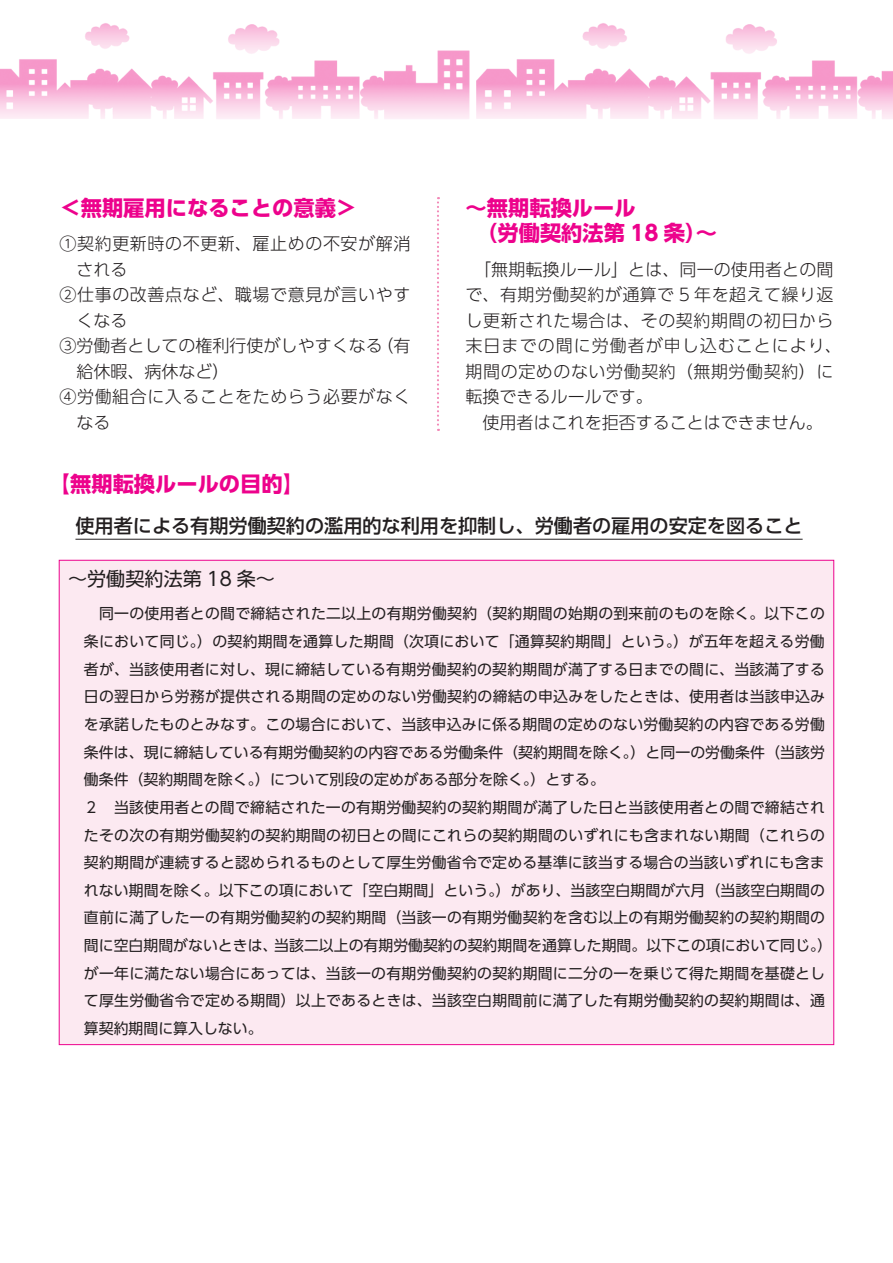
<style>
.page{position:relative;width:893px;height:1263px;background:#fff}
.page>*{position:absolute;margin:0;border:0;box-sizing:border-box;transform-origin:0 0}
.t1{font:700 21.3px/25.5px "UD Shin Go Pro";color:#ed028c}
.t2{font:500 19.2px "UD Shin Go Pro";color:#231f20}
.t3{font:19.2px "UD Shin Go Pro";color:#231f20}
.t4{font:300 16.95px/25.5px "UD Shin Go Pro";letter-spacing:.035em;color:#231f20}
.t5{font:300 16.95px "UD Shin Go Pro";color:#231f20}
.t6{font:14.85px/27.6px "UD Shin Go Pro";letter-spacing:.015em;color:#231f20}
</style>
<div class="page">
<img style="left:0;top:23px;width:893px;height:96px">
<hr style="left:75px;top:539px;width:728px;height:1px;background:#231f20">
<div style="left:59px;top:560px;width:775px;height:485px;background:#fce9f1"></div>
<svg style="left:437px;top:197px;width:2px;height:234px"></svg>
<h1 class="t1" style="left:60px;top:194px;width:299px">＜無期雇用になることの意義&lt;</h1>
<p class="t4" style="left:60px;top:230px;width:352px">①契約更新時の不更新、雇止めの不安が解消</p>
<p class="t4" style="left:77px;top:256px;width:53px">される</p>
<p class="t4" style="left:60px;top:282px;width:352px">②仕事の改善点など、職場で意見が言いやす</p>
<p class="t4" style="left:77px;top:307px;width:53px">くなる</p>
<p class="t4" style="left:376px;top:333px;width:36px">（有</p>
<p class="t5" style="left:60px;top:332px;width:325px">③労働者としての権利行使がしやすくなる</p>
<p class="t4" style="left:77px;top:358px;width:155px">給休暇、病休など(</p>
<p class="t4" style="left:60px;top:384px;width:352px">④労働組合に入ることをためらう必要がなく</p>
<p class="t4" style="left:77px;top:409px;width:36px">なる</p>
<h1 class="t1" style="left:466px;top:194px;width:253px">～無期転換ルール<br>　（労働契約法第 18 条 ~(</h1>
<p class="t4" style="left:466px;top:256px;width:378px">　「無期転換ルール」とは、同一の使用者との間で、有期労働契約が通算で 5 年を超えて繰り返し更新された場合は、その契約期間の初日から末日までの間に労働者が申し込むことにより、期間の定めのない労働契約（無期労働契約）に転換できるルールです。<br>　使用者はこれを拒否することはできません。</p>
<h1 class="t1" style="left:49px;top:471px;width:257px">【無期転換ルールの目的【</h1>
<p class="t2" style="left:75px;top:510px;width:729px">使用者による有期労働契約の濫用的な利用を抑制し、労働者の雇用の安定を図ること</p>
<p class="t3" style="left:68px;top:563px;width:209px">～労働契約法第 18 条~</p>
<p class="t6" style="left:84px;top:599px;width:742px">　同一の使用者との間で締結された二以上の有期労働契約（契約期間の始期の到来前のものを除く。以下この</p>
<p class="t6" style="left:84px;top:627px;width:742px">条において同じ。）の契約期間を通算した期間（次項において「通算契約期間」という。）が五年を超える労働</p>
<p class="t6" style="left:84px;top:655px;width:742px">者が、当該使用者に対し、現に締結している有期労働契約の契約期間が満了する日までの間に、当該満了する</p>
<p class="t6" style="left:84px;top:682px;width:743px">日の翌日から労務が提供される期間の定めのない労働契約の締結の申込みをしたときは、使用者は当該申込み</p>
<p class="t6" style="left:84px;top:710px;width:742px">を承諾したものとみなす。この場合において、当該申込みに係る期間の定めのない労働契約の内容である労働</p>
<p class="t6" style="left:84px;top:738px;width:742px">条件は、現に締結している有期労働契約の内容である労働条件（契約期間を除く。）と同一の労働条件（当該労</p>
<p class="t6" style="left:84px;top:765px;width:522px">働条件（契約期間を除く。）について別段の定めがある部分を除く。）とする。</p>
<p class="t6" style="left:84px;top:793px;width:743px">２　当該使用者との間で締結された一の有期労働契約の契約期間が満了した日と当該使用者との間で締結され</p>
<p class="t6" style="left:84px;top:821px;width:743px">たその次の有期労働契約の契約期間の初日との間にこれらの契約期間のいずれにも含まれない期間（これらの</p>
<p class="t6" style="left:84px;top:848px;width:742px">契約期間が連続すると認められるものとして厚生労働省令で定める基準に該当する場合の当該いずれにも含ま</p>
<p class="t6" style="left:84px;top:876px;width:743px">れない期間を除く。以下この項において「空白期間」という。）があり、当該空白期間が六月（当該空白期間の</p>
<p class="t6" style="left:84px;top:903px;width:743px">直前に満了した一の有期労働契約の契約期間（当該一の有期労働契約を含む以上の有期労働契約の契約期間の</p>
<p class="t6" style="left:274px;top:931px;width:560px">当該二以上の有期労働契約の契約期間を通算した期間。以下この項において同じ (。</p>
<p class="t6" style="left:84px;top:931px;width:743px">間に空白期間がないときは、<br>が一年に満たない場合にあっては、当該一の有期労働契約の契約期間に二分の一を乗じて得た期間を基礎として厚生労働省令で定める期間）以上であるときは、当該空白期間前に満了した有期労働契約の契約期間は、通算契約期間に算入しない。</p>
</div>
